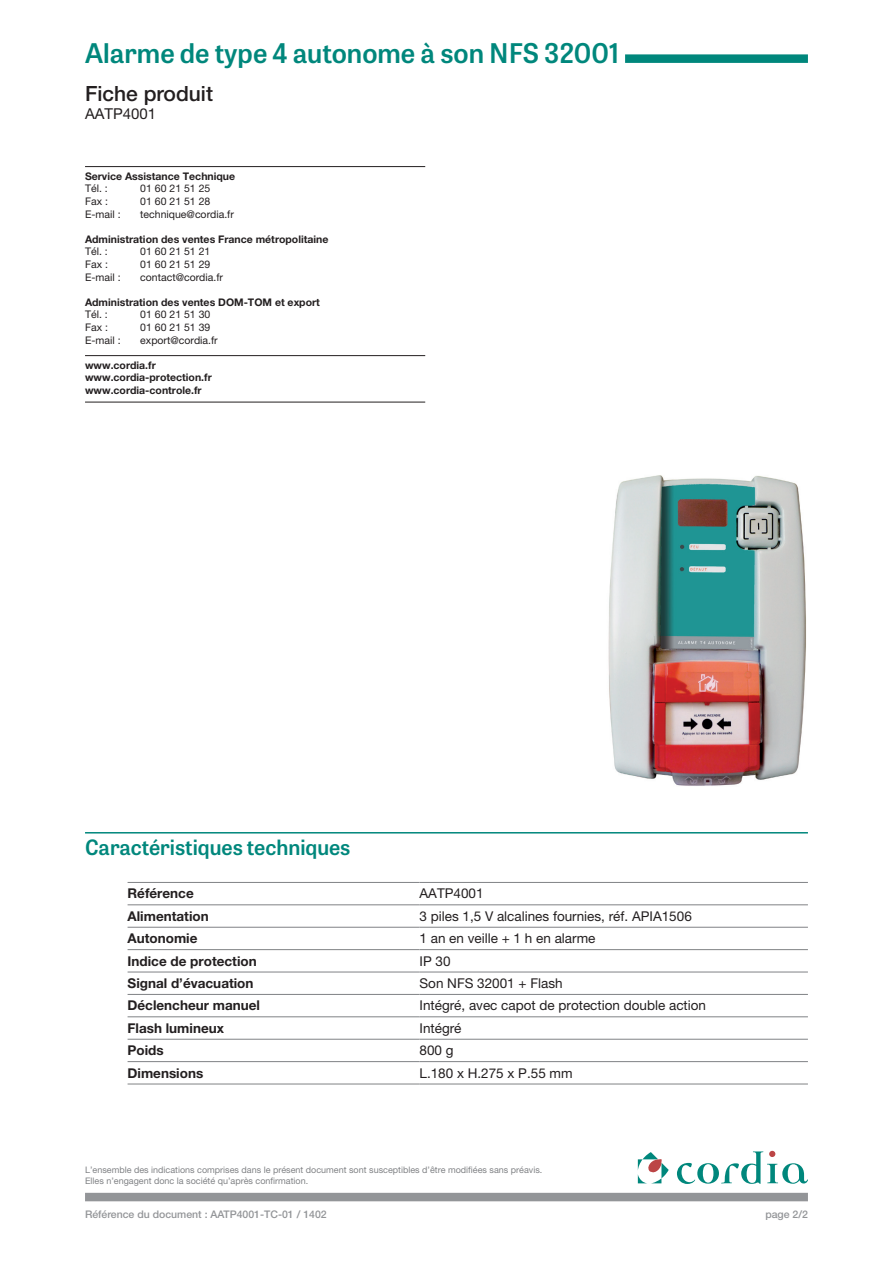
<style>
.page{position:relative;width:893px;height:1263px;background:#fff}
.page>*{position:absolute;margin:0;border:0;box-sizing:border-box;transform-origin:0 0}
.t1{font:600 27px "Tablet Gothic";color:#00877c}
.Titre_Tech{font:600 21px "Tablet Gothic";color:#00877c}
.t2{font:500 21px "Helvetica Neue LT Pro";color:#231f20}
.t3{font:15px "Helvetica Neue LT Pro";color:#231f20}
.Tableau_standard{font:13.5px "Helvetica Neue LT Pro";color:#231f20}
.Tableau_gras{font:700 13.5px "Helvetica Neue LT Pro";color:#231f20}
.t4{font:700 10.5px/12.6px "Helvetica Neue LT Pro";color:#231f20}
.t5{font:10.5px "Helvetica Neue LT Pro";color:#231f20}
.t6{font:500 10.5px "Helvetica Neue LT Pro";color:#939598}
.t7{font:9px/10.8px "Helvetica Neue LT Pro";color:#808285}
</style>
<div class="page">
<div style="left:625px;top:54px;width:183px;height:9px;background:#00877c"></div>
<div style="left:85px;top:1193px;width:723px;height:8px;background:#939598"></div>
<svg style="left:677px;top:1151px;width:131px;height:33px"></svg>
<svg style="left:638px;top:1152px;width:31px;height:31px"></svg>
<hr style="left:85px;top:166px;width:340px;height:1px;background:#231f20">
<hr style="left:85px;top:355px;width:340px;height:1px;background:#231f20">
<hr style="left:85px;top:402px;width:340px;height:1px;background:#231f20">
<hr style="left:85px;top:832px;width:723px;height:1px;background:#00877c">
<hr style="left:128px;top:882px;width:291px;height:1px;background:#808285">
<hr style="left:419px;top:882px;width:389px;height:1px;background:#808285">
<hr style="left:128px;top:1084px;width:291px;height:1px;background:#808285">
<hr style="left:419px;top:1084px;width:389px;height:1px;background:#808285">
<hr style="left:128px;top:904px;width:291px;height:1px;background:#808285">
<hr style="left:419px;top:904px;width:389px;height:1px;background:#808285">
<hr style="left:128px;top:927px;width:291px;height:1px;background:#808285">
<hr style="left:419px;top:927px;width:389px;height:1px;background:#808285">
<hr style="left:128px;top:949px;width:291px;height:1px;background:#808285">
<hr style="left:419px;top:949px;width:389px;height:1px;background:#808285">
<hr style="left:128px;top:972px;width:291px;height:1px;background:#808285">
<hr style="left:419px;top:972px;width:389px;height:1px;background:#808285">
<hr style="left:128px;top:994px;width:291px;height:1px;background:#808285">
<hr style="left:419px;top:994px;width:389px;height:1px;background:#808285">
<hr style="left:128px;top:1016px;width:291px;height:1px;background:#808285">
<hr style="left:419px;top:1016px;width:389px;height:1px;background:#808285">
<hr style="left:128px;top:1039px;width:291px;height:1px;background:#808285">
<hr style="left:419px;top:1039px;width:389px;height:1px;background:#808285">
<hr style="left:128px;top:1061px;width:291px;height:1px;background:#808285">
<hr style="left:419px;top:1061px;width:389px;height:1px;background:#808285">
<img style="left:608px;top:475px;width:198px;height:311px">
<h1 class="t1" style="left:85px;top:34px;width:536px">Alarme de type 4 autonome à son NFS 32001</h1>
<h2 class="t2" style="left:85px;top:81px;width:129px">Fiche produit</h2>
<h3 class="t3" style="left:85px;top:105px;width:73px">AATP4001</h3>
<p class="t4" style="left:85px;top:169px;width:152px">Service Assistance Technique</p>
<p class="t5" style="left:85px;top:182px;width:24px">Tél. :</p>
<p class="t5" style="left:140px;top:182px;width:72px">01 60 21 51 25</p>
<p class="t5" style="left:85px;top:195px;width:24px">Fax :</p>
<p class="t5" style="left:140px;top:195px;width:72px">01 60 21 51 28</p>
<p class="t5" style="left:85px;top:208px;width:37px">E-mail :</p>
<p class="t5" style="left:140px;top:208px;width:95px">technique@cordia.fr</p>
<p class="t4" style="left:85px;top:232px;width:245px">Administration des ventes France métropolitaine</p>
<p class="t5" style="left:85px;top:245px;width:24px">Tél. :</p>
<p class="t5" style="left:140px;top:245px;width:72px">01 60 21 51 21</p>
<p class="t5" style="left:85px;top:258px;width:24px">Fax :</p>
<p class="t5" style="left:140px;top:258px;width:72px">01 60 21 51 29</p>
<p class="t5" style="left:85px;top:271px;width:37px">E-mail :</p>
<p class="t5" style="left:140px;top:271px;width:84px">contact@cordia.fr</p>
<p class="t4" style="left:85px;top:295px;width:236px">Administration des ventes DOM-TOM et export</p>
<p class="t5" style="left:85px;top:308px;width:24px">Tél. :</p>
<p class="t5" style="left:140px;top:308px;width:72px">01 60 21 51 30</p>
<p class="t5" style="left:85px;top:321px;width:24px">Fax :</p>
<p class="t5" style="left:140px;top:321px;width:72px">01 60 21 51 39</p>
<p class="t5" style="left:85px;top:334px;width:37px">E-mail :</p>
<p class="t5" style="left:140px;top:334px;width:79px">export@cordia.fr</p>
<p class="t4" style="left:85px;top:358px;width:128px">www.cordia.fr www.cordia-protection.fr www.cordia-controle.fr</p>
<p class="Titre_Tech" style="left:85px;top:832px;width:267px">Caractéristiques techniques</p>
<p class="Tableau_gras" style="left:128px;top:885px;width:68px">Référence</p>
<p class="Tableau_standard" style="left:419px;top:885px;width:66px">AATP4001</p>
<p class="Tableau_gras" style="left:128px;top:908px;width:83px">Alimentation</p>
<p class="Tableau_standard" style="left:419px;top:908px;width:274px">3 piles 1,5 V alcalines fournies, réf. APIA1506</p>
<p class="Tableau_gras" style="left:128px;top:930px;width:71px">Autonomie</p>
<p class="Tableau_standard" style="left:419px;top:930px;width:177px">1 an en veille + 1 h en alarme</p>
<p class="Tableau_gras" style="left:128px;top:952px;width:131px">Indice de protection</p>
<p class="Tableau_standard" style="left:419px;top:953px;width:33px">IP 30</p>
<p class="Tableau_gras" style="left:128px;top:975px;width:127px">Signal d’évacuation</p>
<p class="Tableau_standard" style="left:419px;top:975px;width:145px">Son NFS 32001 + Flash</p>
<p class="Tableau_gras" style="left:128px;top:997px;width:134px">Déclencheur manuel</p>
<p class="Tableau_standard" style="left:419px;top:997px;width:288px">Intégré, avec capot de protection double action</p>
<p class="Tableau_gras" style="left:128px;top:1020px;width:98px">Flash lumineux</p>
<p class="Tableau_standard" style="left:419px;top:1020px;width:43px">Intégré</p>
<p class="Tableau_gras" style="left:128px;top:1042px;width:38px">Poids</p>
<p class="Tableau_standard" style="left:419px;top:1042px;width:36px">800 g</p>
<p class="Tableau_gras" style="left:128px;top:1064px;width:77px">Dimensions</p>
<p class="Tableau_standard" style="left:419px;top:1065px;width:155px">L.180 x H.275 x P.55 mm</p>
<p class="t7" style="left:85px;top:1164px;width:459px">L’ensemble des indications comprises dans le présent document sont susceptibles d’être modifiées sans préavis.<br>Elles n’engagent donc la société qu’après confirmation.</p>
<p class="t6" style="left:85px;top:1208px;width:243px">Référence du document : AATP4001-TC-01 / 1402</p>
<p class="t6" style="left:765px;top:1208px;width:44px">page 2/2</p>
</div>
